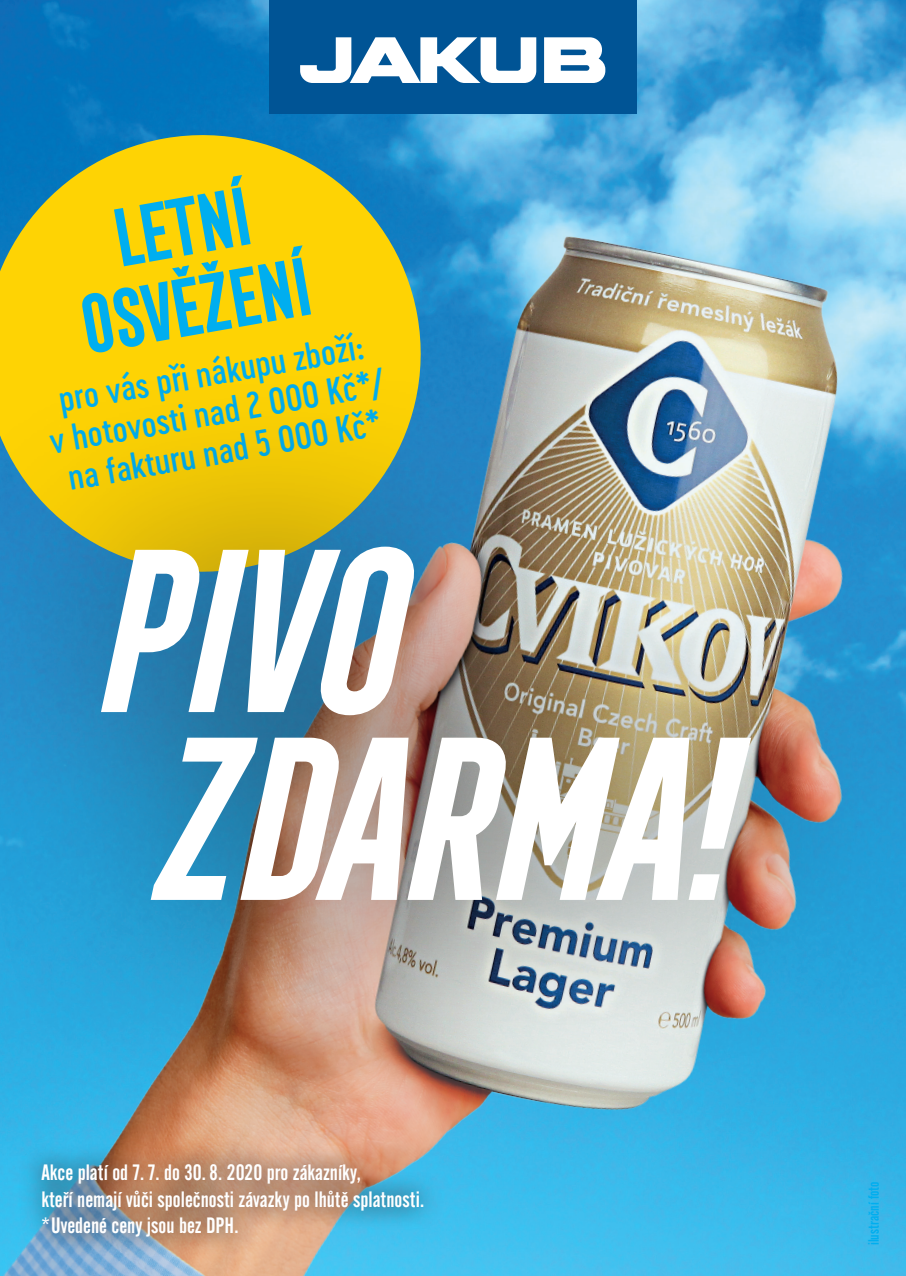
<style>
.page{position:relative;width:906px;height:1276px;background:#fff}
.page>*{position:absolute;margin:0;border:0;box-sizing:border-box;transform-origin:0 0}
.t1{font:italic 700 213.3px/187.8px "Frontage Condensed";color:#fff}
.t2{font:700 75.75px/79.7px "Frontage Condensed";color:#00aeef;text-align:center}
.t3{font:35.1px/39.3px "Cervo Neue Medium Neue";color:#00aeef;text-align:center}
.t4{font:22.05px/26.4px "Alternate Gothic No 2 BTCE";color:#fff}
.t5{font:14.85px "Alternate Gothic No 2 BTCE";color:#00aeef}
</style>
<div class="page">
<img style="left:0;top:0;width:905px;height:185px">
<img style="left:0;top:185px;width:905px;height:1090px">
<svg style="left:0;top:117px;width:438px;height:246px;background:#bbbb38"></svg>
<svg style="left:20px;top:1140px;width:422px;height:118px;background:#929c9b"></svg>
<div style="left:0;top:363px;width:905px;height:724px;background:#231f20;opacity:.7"></div>
<div style="left:269px;top:0;width:367px;height:114px;background:#005495"></div>
<svg style="left:300px;top:37px;width:305px;height:46px"></svg>
<svg style="left:0;top:0;width:7px;height:7px"></svg>
<svg style="left:0;top:1268px;width:7px;height:8px"></svg>
<svg style="left:898px;top:0;width:8px;height:7px"></svg>
<svg style="left:898px;top:1268px;width:8px;height:8px"></svg>
<h2 class="t2" style="left:54px;top:209px;width:244px;rotate:-10deg">Letní osvěžení</h2>
<h3 class="t3" style="left:40px;top:382px;width:342px;rotate:-10deg">pro vás při nákupu zboží:<br>v hotovosti nad 2 000 Kč* / na fakturu nad 5 000 Kč*</h3>
<h1 class="t1" style="left:67px;top:538px;width:721px">PIVO<br>ZDARMA!</h1>
<p class="t4" style="left:41px;top:1159px;width:384px">Akce platí od 7. 7. do 30. 8. 2020 pro zákazníky,<br>kteří nemají vůči společnosti závazky po lhůtě splatnosti. *Uvedené ceny jsou bez DPH.</p>
<p class="t5" style="left:865px;top:1244px;width:65px;rotate:-90deg">ilustrační foto</p>
</div>
